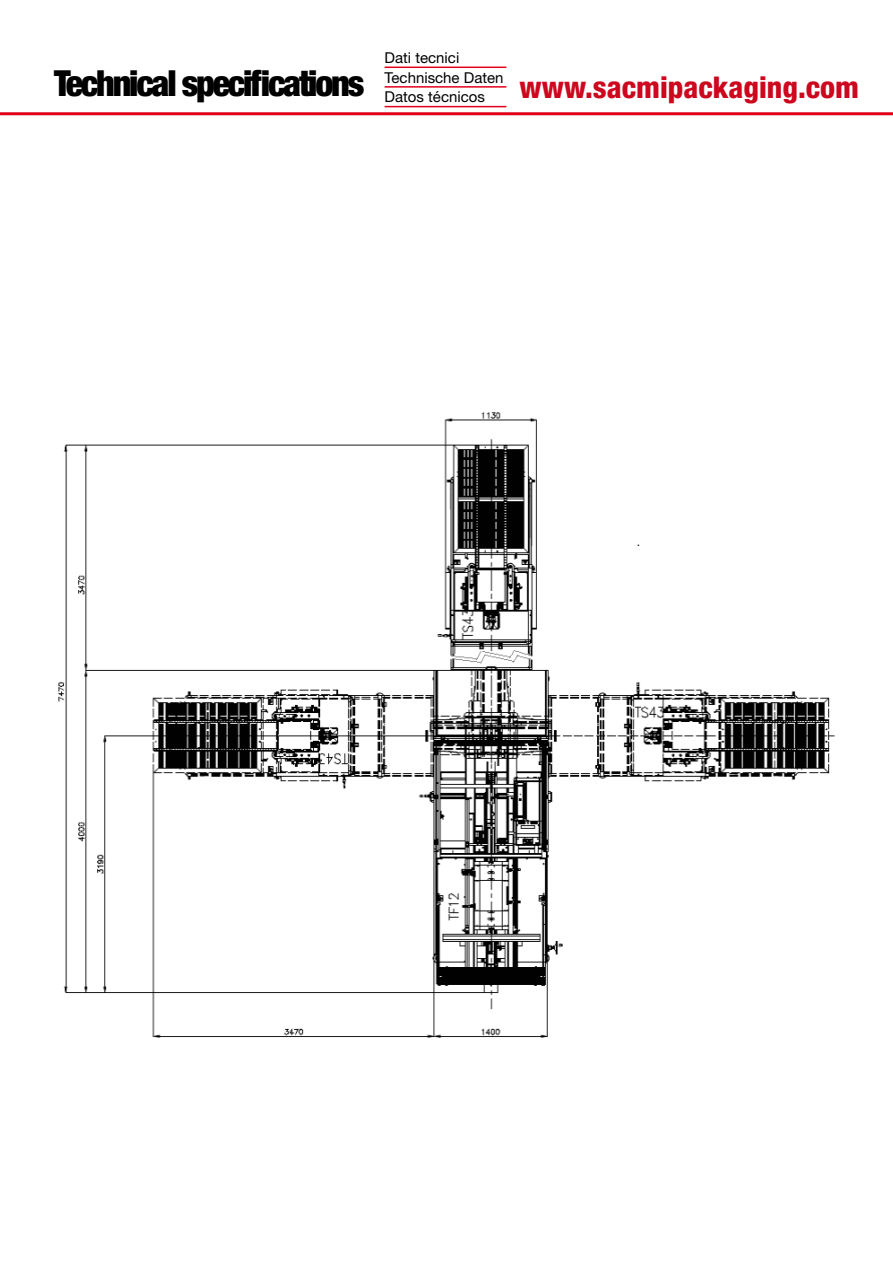
<style>
.page{position:relative;width:893px;height:1263px;background:#fff}
.page>*{position:absolute;margin:0;border:0;box-sizing:border-box;transform-origin:0 0}
.t1{font:900 condensed 36px "Helvetica Neue LT Std";letter-spacing:-.06em;color:#000}
.t2{font:800 condensed 30px "Helvetica Neue LT Std";color:#cd071e}
.t3{font:15px/19.5px "Helvetica Neue LT Std";color:#000}
</style>
<div class="page">
<hr style="left:0;top:112px;width:893px;height:3px;background:#e2001a">
<hr style="left:385px;top:67px;width:121px;height:1px;background:#e2001a">
<hr style="left:385px;top:86px;width:121px;height:2px;background:#e2001a">
<hr style="left:385px;top:106px;width:121px;height:1px;background:#e2001a">
<img style="left:58px;top:412px;width:777px;height:626px">
<p class="t1" style="left:54px;top:61px;width:312px">Technical specifications</p>
<p class="t3" style="left:385px;top:48px;width:120px">Dati tecnici<br>Technische Daten</p>
<p class="t2" style="left:385px;top:69px;width:476px"><sub>Datos</sub> <sub>técnicos</sub> www.sacmipackaging.com</p>
</div>
